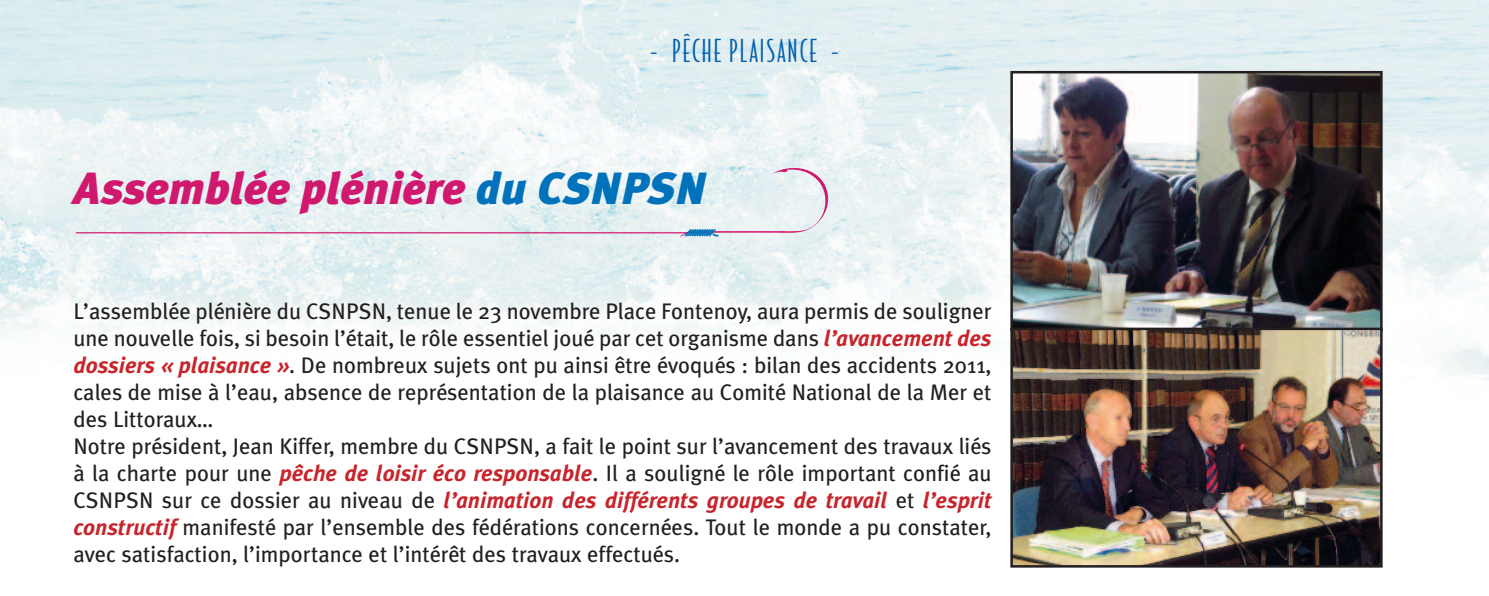
<style>
.page{position:relative;width:1489px;height:596px;background:#fff}
.page>*{position:absolute;margin:0;border:0;box-sizing:border-box;transform-origin:0 0}
.t1{font:italic 900 45px "Meta Plus";color:#d0196e}
.t2{font:30px "Bodega Sans";letter-spacing:.07em;color:#0160ae}
.t3{font:22.5px/27px "Meta Plus";color:#231f20}
.s1{color:#0072bc}
.s2{font-weight:700;font-style:italic;color:#c8242b}
</style>
<div class="page">
<img style="left:0;top:0;width:1488px;height:568px">
<hr style="left:77px;top:232px;width:610px;height:1px;background:#d0196e">
<svg style="left:678px;top:168px;width:150px;height:69px"></svg>
<img style="left:1013px;top:74px;width:366px;height:253px">
<div style="left:1010px;top:71px;width:372px;height:260px;border:2px solid #231f20"></div>
<img style="left:1013px;top:330px;width:366px;height:234px">
<div style="left:1010px;top:327px;width:372px;height:240px;border:2px solid #231f20"></div>
<h2 class="t2" style="left:649px;top:34px;width:191px">- PÊCHE PLAISANCE -</h2>
<h1 class="t1" style="left:73px;top:162px;width:634px">Assemblée plénière <span class="s1">du CSNPSN</span></h1>
<p class="t3" style="left:73px;top:297px;width:919px">L’assemblée plénière du CSNPSN, tenue le 23 novembre Place Fontenoy, aura permis de souligner une nouvelle fois, si besoin l’était, le rôle essentiel joué par cet organisme dans <span class="s2">l’avancement des dossiers « plaisance »</span>. De nombreux sujets ont pu ainsi être évoqués : bilan des accidents 2011, cales de mise à l’eau, absence de représentation de la plaisance au Comité National de la Mer et des Littoraux…<br>Notre président, Jean Kiffer, membre du CSNPSN, a fait le point sur l’avancement des travaux liés à la charte pour une <span class="s2">pêche de loisir éco responsable</span>. Il a souligné le rôle important confié au CSNPSN sur ce dossier au niveau de <span class="s2">l’animation des différents groupes de travail</span> et <span class="s2">l’esprit constructif</span> manifesté par l’ensemble des fédérations concernées. Tout le monde a pu constater, avec satisfaction, l’importance et l’intérêt des travaux effectués.</p>
</div>
